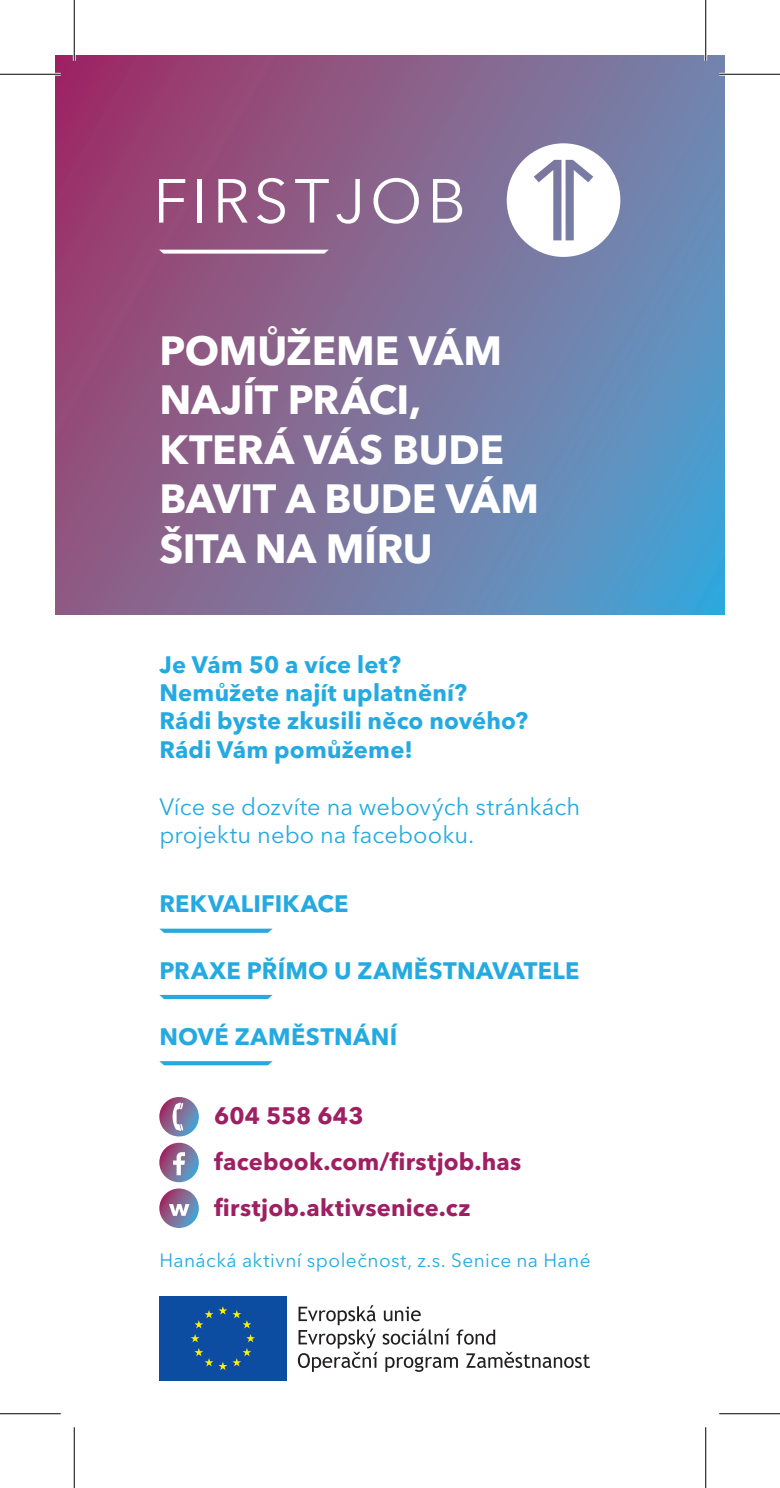
<style>
.page{position:relative;width:780px;height:1488px;background:#fff}
.page>*{position:absolute;margin:0;border:0;box-sizing:border-box;transform-origin:0 0}
.t1{font:700 40.5px/49.5px "Avenir Next LT Pro";letter-spacing:-.01em;color:#fff}
.t2{font:700 23.62px/28.3px "Avenir Next LT Pro";letter-spacing:.01em;color:#24aae1}
.t3{font:700 23.62px "Avenir Next LT Pro";letter-spacing:.01em;color:#9e1f62}
.t4{font:23.62px/28.3px "Avenir Next LT Pro";letter-spacing:.005em;color:#24aae1}
.t5{font:19.12px "Avenir Next LT Pro";letter-spacing:.025em;color:#24aae1}
</style>
<div class="page">
<svg style="left:55px;top:55px;width:670px;height:559px;background:#7d6d99"></svg>
<svg style="left:160px;top:929px;width:112px;height:4px"></svg>
<svg style="left:159px;top:995px;width:114px;height:4px"></svg>
<svg style="left:159px;top:1061px;width:114px;height:4px"></svg>
<svg style="left:159px;top:1188px;width:40px;height:40px"></svg>
<svg style="left:159px;top:1143px;width:40px;height:39px"></svg>
<svg style="left:159px;top:1097px;width:40px;height:39px"></svg>
<div style="left:159px;top:1296px;width:127px;height:85px;background:#0d4da1"></div>
<svg style="left:191px;top:1334px;width:8px;height:8px"></svg>
<svg style="left:194px;top:1348px;width:57px;height:22px"></svg>
<svg style="left:246px;top:1334px;width:9px;height:8px"></svg>
<svg style="left:194px;top:1306px;width:57px;height:22px"></svg>
<svg style="left:298px;top:1305px;width:292px;height:67px"></svg>
<svg style="left:159px;top:179px;width:26px;height:44px"></svg>
<hr style="left:198px;top:179px;width:4px;height:44px;background:#fff">
<svg style="left:218px;top:179px;width:30px;height:44px"></svg>
<svg style="left:257px;top:178px;width:28px;height:46px"></svg>
<svg style="left:295px;top:179px;width:34px;height:44px"></svg>
<svg style="left:336px;top:179px;width:24px;height:45px"></svg>
<svg style="left:373px;top:178px;width:46px;height:46px"></svg>
<svg style="left:433px;top:179px;width:29px;height:44px"></svg>
<svg style="left:159px;top:250px;width:170px;height:4px"></svg>
<svg style="left:507px;top:143px;width:113px;height:114px"></svg>
<svg style="left:173px;top:1103px;width:10px;height:28px"></svg>
<svg style="left:173px;top:1152px;width:12px;height:23px"></svg>
<svg style="left:169px;top:1204px;width:21px;height:12px"></svg>
<hr style="left:0;top:73px;width:61px;height:3px;background:#fff">
<hr style="left:719px;top:73px;width:61px;height:3px;background:#fff">
<hr style="left:73px;top:0;width:3px;height:61px;background:#fff">
<hr style="left:704px;top:0;width:3px;height:61px;background:#fff">
<hr style="left:0;top:74px;width:61px;height:1px;background:#000">
<hr style="left:719px;top:74px;width:61px;height:1px;background:#000">
<hr style="left:0;top:1413px;width:61px;height:1px;background:#000">
<hr style="left:719px;top:1413px;width:61px;height:1px;background:#000">
<hr style="left:74px;top:0;width:1px;height:61px;background:#000">
<hr style="left:74px;top:1427px;width:1px;height:61px;background:#000">
<hr style="left:705px;top:0;width:1px;height:61px;background:#000">
<hr style="left:705px;top:1427px;width:1px;height:61px;background:#000">
<h1 class="t1" style="left:159px;top:325px;width:381px">POMŮŽEME VÁM<br>NAJÍT PRÁCI,<br>KTERÁ VÁS BUDE<br>BAVIT A BUDE VÁM<br>ŠITA NA MÍRU</h1>
<p class="t2" style="left:159px;top:650px;width:370px">Je Vám 50 a více let?<br>Nemůžete najít uplatnění?<br>Rádi byste zkusili něco nového?<br>Rádi Vám pomůžeme!</p>
<p class="t4" style="left:159px;top:792px;width:422px">Více se dozvíte na webových stránkách projektu nebo na facebooku.</p>
<p class="t2" style="left:159px;top:890px;width:191px">REKVALIFIKACE</p>
<p class="t2" style="left:159px;top:956px;width:422px">PRAXE PŘÍMO U ZAMĚSTNAVATELE</p>
<p class="t2" style="left:159px;top:1022px;width:240px">NOVÉ ZAMĚSTNÁNÍ</p>
<p class="t3" style="left:214px;top:1101px;width:151px">604 558 643</p>
<p class="t3" style="left:214px;top:1147px;width:309px">facebook.com/firstjob.has</p>
<p class="t3" style="left:214px;top:1193px;width:258px">firstjob.aktivsenice.cz</p>
<p class="t5" style="left:159px;top:1249px;width:433px">Hanácká aktivní společnost, z.s. Senice na Hané</p>
</div>
